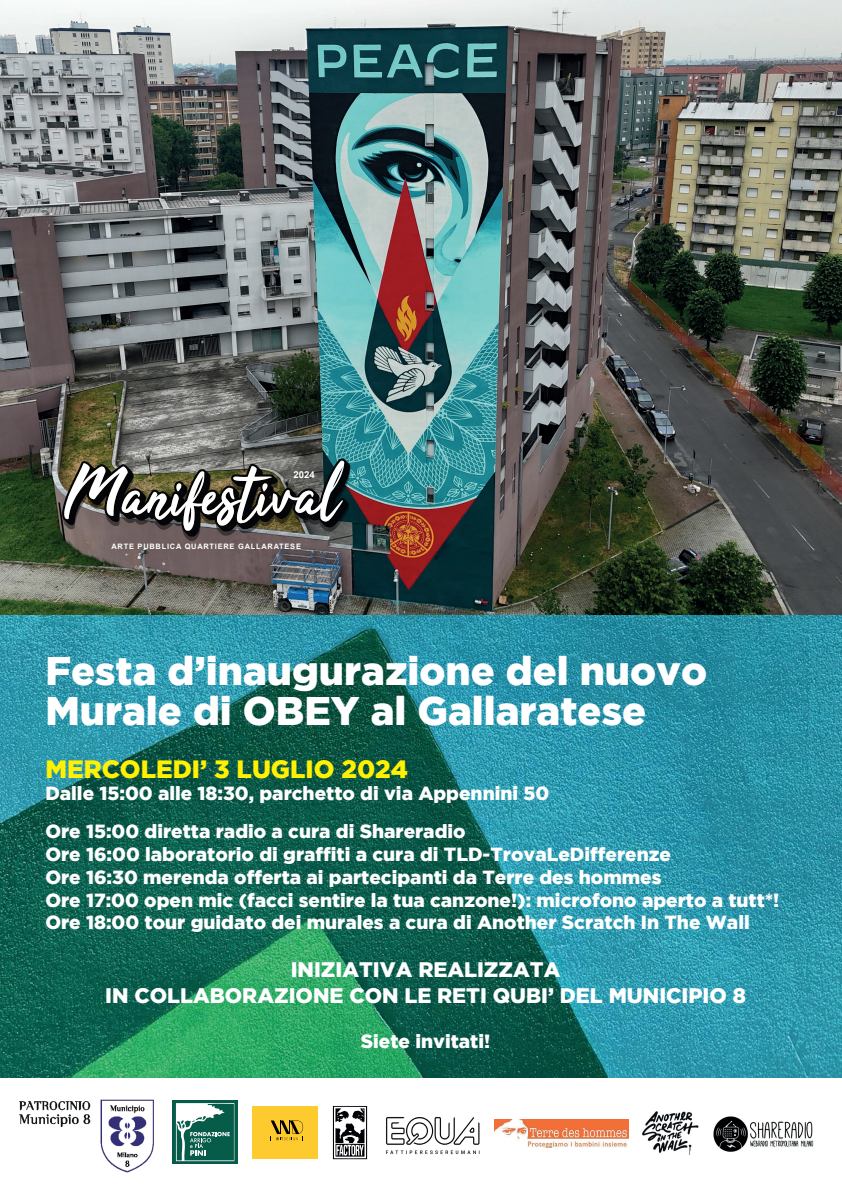
<style>
.page{position:relative;width:842px;height:1191px;background:#fff}
.page>*{position:absolute;margin:0;border:0;box-sizing:border-box;transform-origin:0 0}
.t1{font:900 39.8px/40px "Gotham";color:#fff}
.t2{font:900 25px "Gotham";color:#fff101}
.t3{font:900 21px/25.2px "Gotham";color:#fff;text-align:center}
.t4{font:900 19px/22.8px "Gotham";color:#fff}
.t5{font:700 9.6px "Arial";color:#fff}
.t6{font:700 7.5px "Arial";letter-spacing:.1em;color:#fff}
</style>
<div class="page">
<img style="left:0;top:614px;width:842px;height:463px">
<svg style="left:333px;top:1106px;width:34px;height:53px"></svg>
<img style="left:0;top:0;width:842px;height:614px">
<div style="left:253px;top:1106px;width:65px;height:53px;background:#fecb2f"></div>
<svg style="left:271px;top:1120px;width:33px;height:21px"></svg>
<img style="left:643px;top:1111px;width:56px;height:44px">
<img style="left:713px;top:1116px;width:101px;height:36px">
<svg style="left:62px;top:458px;width:288px;height:83px"></svg>
<svg style="left:173px;top:1100px;width:65px;height:63px"></svg>
<svg style="left:176px;top:1103px;width:58px;height:58px"></svg>
<img style="left:19px;top:1099px;width:135px;height:74px">
<img style="left:386px;top:1117px;width:94px;height:38px">
<img style="left:495px;top:1119px;width:133px;height:28px">
<p class="t5" style="left:293px;top:468px;width:23px">2024</p>
<p class="t6" style="left:112px;top:541px;width:191px">ARTE PUBBLICA QUARTIERE GALLARATESE</p>
<h1 class="t1" style="left:45px;top:649px;width:663px">Festa d’inaugurazione del nuovo<br>Murale di OBEY al Gallaratese</h1>
<h2 class="t2" style="left:45px;top:754px;width:364px">MERCOLEDI’ 3 LUGLIO 2024</h2>
<p class="t4" style="left:45px;top:774px;width:505px;line-height:37.8px">Dalle 15:00 alle 18:30, parchetto di via Appennini 50<br>Ore 15:00 diretta radio a cura di Shareradio</p>
<p class="t4" style="left:45px;top:842px;width:735px">Ore 16:00 laboratorio di graffiti a cura di TLD-TrovaLeDifferenze<br>Ore 16:30 merenda offerta ai partecipanti da Terre des hommes<br>Ore 17:00 open mic (facci sentire la tua canzone!): microfono aperto a tutt*!<br>Ore 18:00 tour guidato dei murales a cura di Another Scratch In The Wall</p>
<p class="t3" style="left:105px;top:956px;width:642px">INIZIATIVA REALIZZATA<br>IN COLLABORAZIONE CON LE RETI QUBI’ DEL MUNICIPIO 8</p>
<p class="t4" style="left:361px;top:1029px;width:131px">Siete invitati!</p>
</div>
